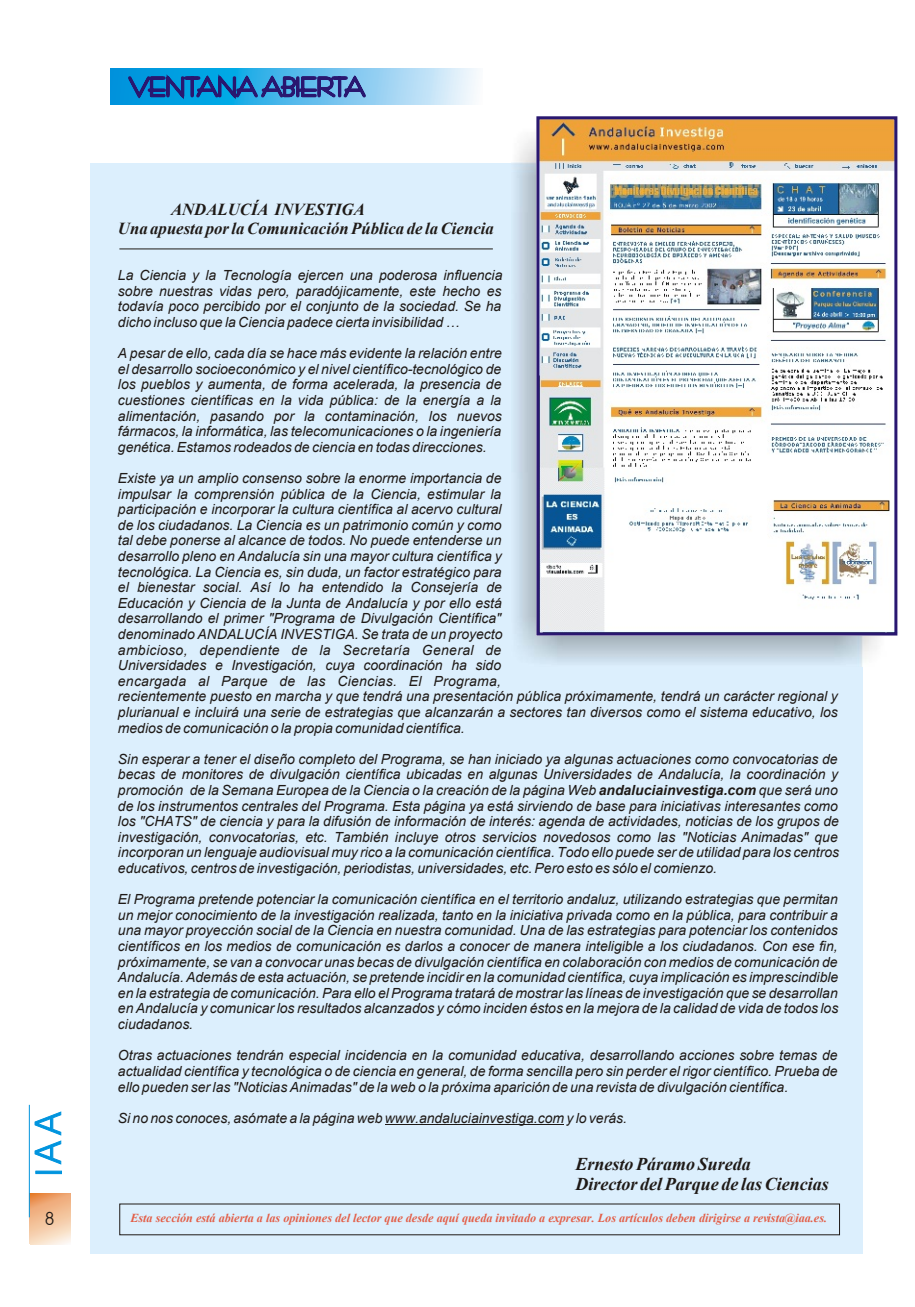
<style>
.page{position:relative;width:915px;height:1307px;background:#fff}
.page>*{position:absolute;margin:0;border:0;box-sizing:border-box;transform-origin:0 0}
.t1{font:36px "Avant Garde Bk BT";color:#0094de}
.t2{font:italic 700 18px/20px "Times New Roman";color:#1f1a17}
.t3{font:18px "Avant Garde Bk BT";color:#1f1a17;scale:.96 1}
.t4{font:italic 700 16.8px/18.6px "Times New Roman";color:#1f1a17}
.t5{font:italic 13.95px/15.6px "Arial";color:#1f1a17;text-align:justify}
.t6{font:italic 700 12.15px "Times New Roman";color:#e35e47}
.s1{font-weight:700}
</style>
<div class="page">
<img style="left:30px;top:1193px;width:40px;height:51px">
<hr style="left:29px;top:1104px;width:1px;height:113px;background:#0094de">
<img style="left:111px;top:69px;width:366px;height:35px">
<svg style="left:126px;top:68px;width:241px;height:37px;background:#2c84c6"></svg>
<div style="left:91px;top:163px;width:771px;height:1090px;background:#dceffd"></div>
<hr style="left:385px;top:1124px;width:178px;height:1px;background:#1f1a17">
<img style="left:512px;top:136px;width:375px;height:530px">
<img style="left:540px;top:117px;width:358px;height:518px">
<div style="left:536px;top:116px;width:361px;height:519px;border:3px solid #291770"></div>
<hr style="left:119px;top:249px;width:374px;height:1px;background:#1f1a17">
<h1 class="t1" style="left:33px;top:1176px;width:66px;rotate:-90deg">IAA</h1>
<p class="t3" style="left:45px;top:1211px;width:12px">8</p>
<p class="t4" style="left:118px;top:202px;width:377px;text-indent:53px">ANDALUCÍA INVESTIGA<br>Una apuesta por la Comunicación Pública de la Ciencia</p>
<p class="t5" style="left:118px;top:269px;width:386px">La Ciencia y la Tecnología ejercen una poderosa influencia sobre nuestras vidas pero, paradójicamente, este hecho es todavía poco percibido por el conjunto de la sociedad. Se ha dicho incluso que la Ciencia padece cierta invisibilidad …</p>
<p class="t5" style="left:118px;top:347px;width:385px">A pesar de ello, cada día se hace más evidente la relación entre el desarrollo socioeconómico y el nivel científico-tecnológico de los pueblos y aumenta, de forma acelerada, la presencia de cuestiones científicas en la vida pública: de la energía a la alimentación, pasando por la contaminación, los nuevos fármacos, la informática, las telecomunicaciones o la ingeniería genética. Estamos rodeados de ciencia en todas direcciones.</p>
<p class="t5" style="left:118px;top:471px;width:721px;text-align:left">Existe ya un amplio consenso sobre la enorme importancia de<br>impulsar la comprensión pública de la Ciencia, estimular la<br>participación e incorporar la cultura científica al acervo cultural<br>de los ciudadanos. La Ciencia es un patrimonio común y como<br>tal debe ponerse al alcance de todos. No puede entenderse un<br>desarrollo pleno en Andalucía sin una mayor cultura científica y<br>tecnológica. La Ciencia es, sin duda, un factor estratégico para<br>el bienestar social. Así lo ha entendido la Consejería de<br>Educación y Ciencia de la Junta de Andalucía y por ello está<br>desarrollando el primer "Programa de Divulgación Científica"<br>denominado ANDALUCÍA INVESTIGA. Se trata de un proyecto<br>ambicioso, dependiente de la Secretaría General de<br>Universidades e Investigación, cuya coordinación ha sido<br>encargada al Parque de las Ciencias. El Programa,<br>recientemente puesto en marcha y que tendrá una presentación pública próximamente, tendrá un carácter regional y plurianual e incluirá una serie de estrategias que alcanzarán a sectores tan diversos como el sistema educativo, los medios de comunicación o la propia comunidad científica.</p>
<p class="t5" style="left:118px;top:752px;width:723px">Sin esperar a tener el diseño completo del Programa, se han iniciado ya algunas actuaciones como convocatorias de becas de monitores de divulgación científica ubicadas en algunas Universidades de Andalucía, la coordinación y promoción de la Semana Europea de la Ciencia o la creación de la página Web <span class="s1">andaluciainvestiga.com</span> que será uno de los instrumentos centrales del Programa. Esta página ya está sirviendo de base para iniciativas interesantes como los "CHATS" de ciencia y para la difusión de información de interés: agenda de actividades, noticias de los grupos de investigación, convocatorias, etc. También incluye otros servicios novedosos como las "Noticias Animadas" que incorporan un lenguaje audiovisual muy rico a la comunicación científica. Todo ello puede ser de utilidad para los centros educativos, centros de investigación, periodistas, universidades, etc. Pero esto es sólo el comienzo.</p>
<p class="t5" style="left:118px;top:892px;width:722px">El Programa pretende potenciar la comunicación científica en el territorio andaluz, utilizando estrategias que permitan un mejor conocimiento de la investigación realizada, tanto en la iniciativa privada como en la pública, para contribuir a una mayor proyección social de la Ciencia en nuestra comunidad. Una de las estrategias para potenciar los contenidos científicos en los medios de comunicación es darlos a conocer de manera inteligible a los ciudadanos. Con ese fin, próximamente, se van a convocar unas becas de divulgación científica en colaboración con medios de comunicación de Andalucía. Además de esta actuación, se pretende incidir en la comunidad científica, cuya implicación es imprescindible en la estrategia de comunicación. Para ello el Programa tratará de mostrar las líneas de investigación que se desarrollan en Andalucía y comunicar los resultados alcanzados y cómo inciden éstos en la mejora de la calidad de vida de todos los ciudadanos.</p>
<p class="t5" style="left:118px;top:1048px;width:721px">Otras actuaciones tendrán especial incidencia en la comunidad educativa, desarrollando acciones sobre temas de actualidad científica y tecnológica o de ciencia en general, de forma sencilla pero sin perder el rigor científico. Prueba de ello pueden ser las "Noticias Animadas" de la web o la próxima aparición de una revista de divulgación científica.</p>
<p class="t5" style="left:118px;top:1111px;width:511px">Si no nos conoces, asómate a la página web www.andaluciainvestiga.com y lo verás.</p>
<p class="t2" style="left:575px;top:1156px;width:255px">Ernesto Páramo Sureda<br>Director del Parque de las Ciencias</p>
<p class="t6" style="left:130px;top:1214px;width:698px">Esta sección está abierta a las opiniones del lector que desde aquí queda invitado a expresar. Los artículos deben dirigirse a revista@iaa.es.</p>
</div>
